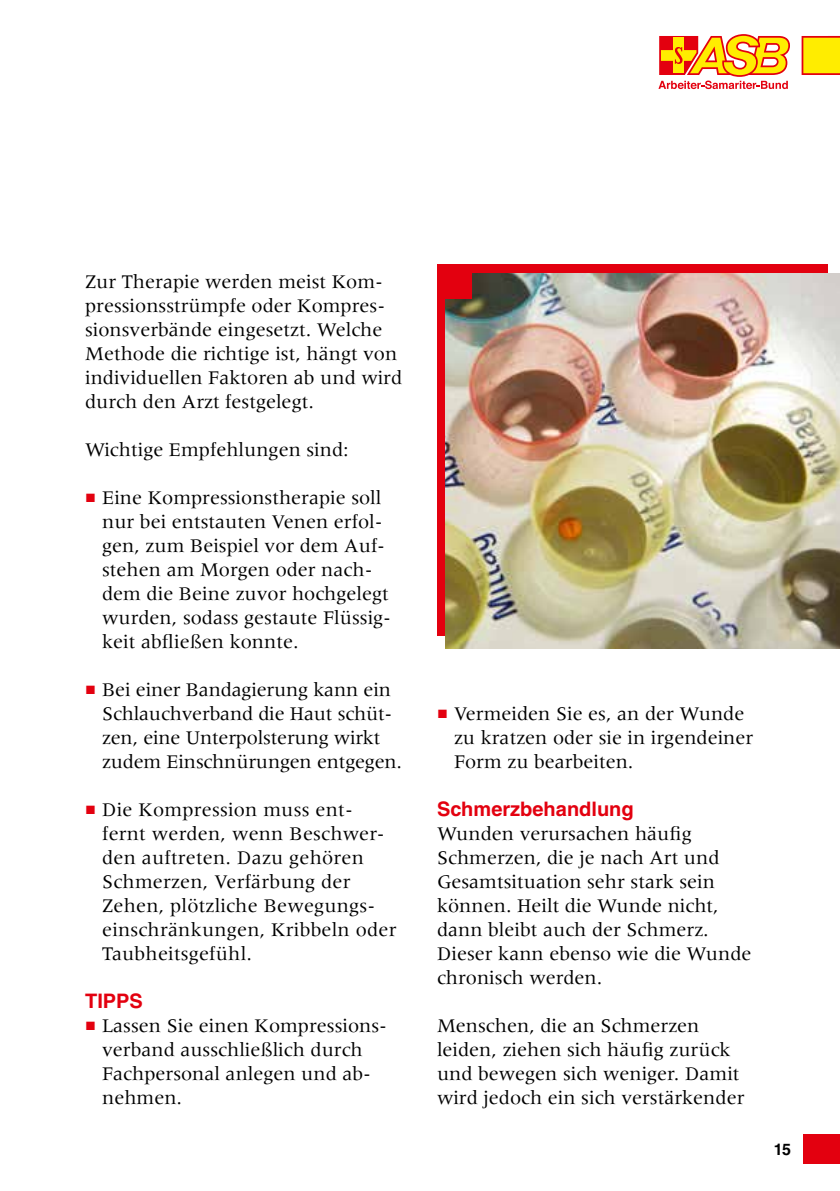
<style>
.page{position:relative;width:840px;height:1191px;background:#fff}
.page>*{position:absolute;margin:0;border:0;box-sizing:border-box;transform-origin:0 0}
.t1{font:20px/24px "Meridien LT Std";color:#000}
.t2{font:700 20px "Helvetica LT Std";color:#e3000f}
.t3{font:700 16px "Helvetica LT Std";color:#000}
.s1{font-family:"Arial";font-size:18px;color:#e3000f}
</style>
<div class="page">
<div style="left:802px;top:1134px;width:37px;height:30px;background:#e3000f"></div>
<svg style="left:658px;top:34px;width:131px;height:55px"></svg>
<svg style="left:801px;top:36px;width:38px;height:39px"></svg>
<div style="left:437px;top:264px;width:390px;height:372px;background:#e3000f"></div>
<img style="left:445px;top:274px;width:394px;height:374px">
<div style="left:437px;top:264px;width:34px;height:34px;background:#e3000f"></div>
<p class="t1" style="left:85px;top:270px;width:318px">Zur Therapie werden meist Kom&shy;pressionsstrümpfe oder Kompres&shy;sionsverbände eingesetzt. Welche Methode die richtige ist, hängt von individuellen Faktoren ab und wird durch den Arzt festgelegt.</p>
<p class="t1" style="left:85px;top:438px;width:265px">Wichtige Empfehlungen sind:</p>
<p class="t1" style="left:102px;top:486px;width:290px;text-indent:-17px"><span class="s1">■</span> Eine Kompressionstherapie soll nur bei entstauten Venen erfol&shy;gen, zum Beispiel vor dem Auf&shy;stehen am Morgen oder nach&shy;dem die Beine zuvor hochgelegt wurden, sodass gestaute Flüssig&shy;keit abfließen konnte.</p>
<p class="t1" style="left:102px;top:678px;width:301px;text-indent:-17px"><span class="s1">■</span> Bei einer Bandagierung kann ein Schlauchverband die Haut schüt&shy;zen, eine Unterpolsterung wirkt zudem Einschnürungen entgegen.</p>
<p class="t1" style="left:102px;top:798px;width:295px;text-indent:-17px"><span class="s1">■</span> Die Kompression muss ent&shy;fernt werden, wenn Beschwer&shy;den auftreten. Dazu gehören<br>Schmerzen, Verfärbung der<br>Zehen, plötzliche Bewegungs&shy;einschränkungen, Kribbeln oder<br>Taubheitsgefühl.</p>
<p class="t2" style="left:85px;top:989px;width:59px">TIPPS</p>
<p class="t1" style="left:102px;top:1014px;width:286px;text-indent:-17px"><span class="s1">■</span> Lassen Sie einen Kompressions&shy;verband ausschließlich durch<br>Fachpersonal anlegen und ab&shy;nehmen.</p>
<p class="t1" style="left:454px;top:702px;width:300px;text-indent:-17px"><span class="s1">■</span> Vermeiden Sie es, an der Wunde zu kratzen oder sie in irgendeiner<br>Form zu bearbeiten.</p>
<p class="t2" style="left:437px;top:797px;width:198px">Schmerzbehandlung</p>
<p class="t1" style="left:437px;top:822px;width:316px">Wunden verursachen häufig<br>Schmerzen, die je nach Art und<br>Gesamtsituation sehr stark sein können. Heilt die Wunde nicht, dann bleibt auch der Schmerz.<br>Dieser kann ebenso wie die Wunde chronisch werden.</p>
<p class="t1" style="left:437px;top:1014px;width:309px">Menschen, die an Schmerzen leiden, ziehen sich häufig zurück und bewegen sich weniger. Damit wird jedoch ein sich verstärkender</p>
<p class="t3" style="left:773px;top:1139px;width:19px">15</p>
</div>
